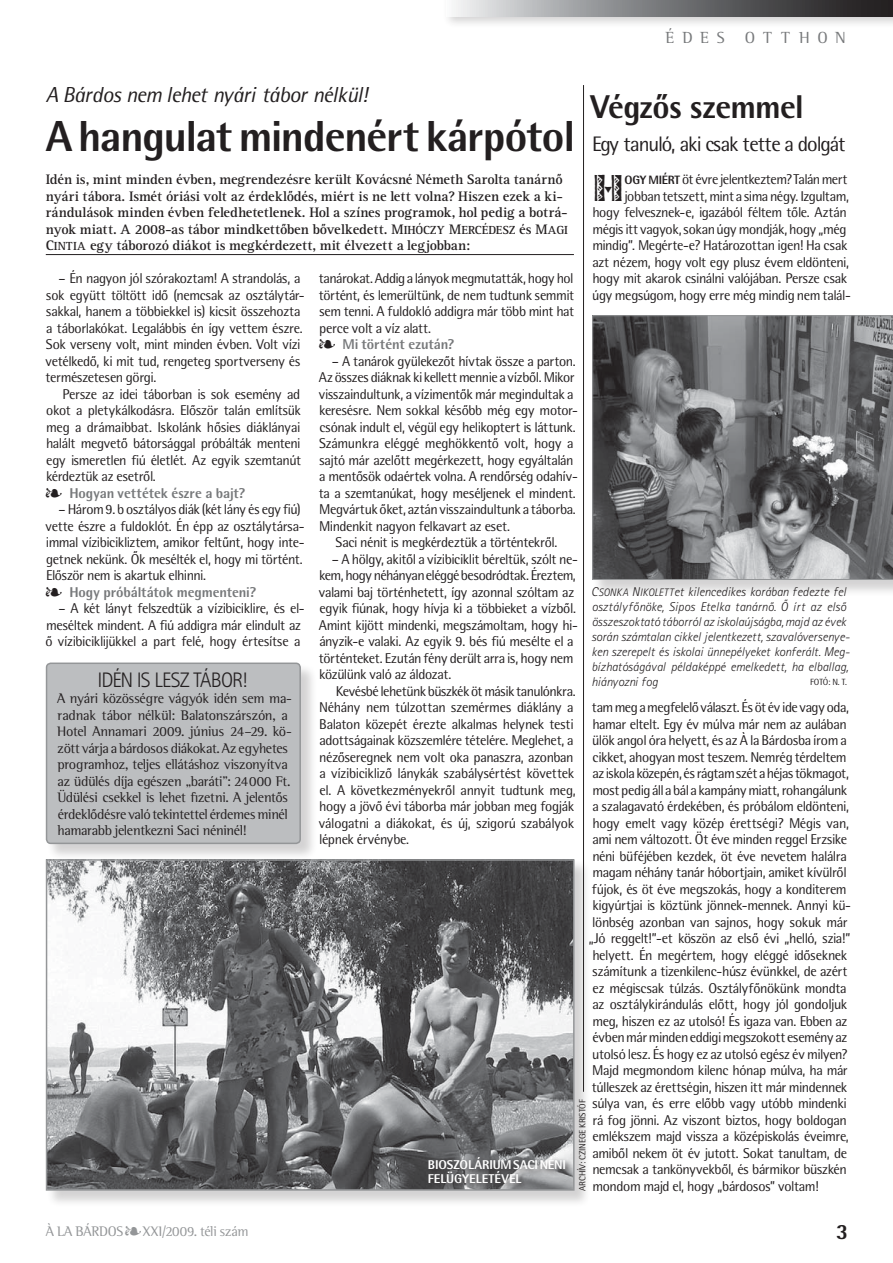
<style>
.page{position:relative;width:893px;height:1263px;background:#fff}
.page>*{position:absolute;margin:0;border:0;box-sizing:border-box;transform-origin:0 0}
.t1{font:700 43.5px "Rotis Sm Sn XPFL";letter-spacing:-.005em;color:#231f20}
.t2{font:39px "Zinjaro PFL";color:#231f20}
.t3{font:700 33px "Rotis Sm Sn XPFL";color:#231f20}
.t4{font:italic 21.75px "Rotis Sm Sn PFL";letter-spacing:-.02em;color:#231f20}
.t5{font:700 21.75px "Rotis Sm Sn XPFL";color:#231f20}
.t6{font:21px "Rotis Sm Sn PFL";letter-spacing:-.01em;color:#231f20}
.t7{font:21px "Rotis Lt Sn PFL";letter-spacing:-.005em;color:#231f20}
.t8{font:16.5px "Rotis Sm Srf PFL";letter-spacing:.51em;color:#77797b}
.t9{font:14.25px/16.5px "Rotis Sm Sn PFL";letter-spacing:.005em;color:#231f20}
.t10{font:700 14.25px/16.5px "Rotis Srf PFL";letter-spacing:.01em;color:#231f20}
.t11{font:14.25px/16.5px "Rotis Sm Srf PFL";letter-spacing:.015em;color:#231f20}
.t12{font:700 14.25px "Rotis Sm Sn XPFL";letter-spacing:.01em;color:#77797b}
.t13{font:14.25px "Rotis Sm Srf PFL";letter-spacing:.015em;color:#949698}
.t14{font:italic 12.75px/15px "Rotis Lt Sn PFL";letter-spacing:-.005em;color:#231f20}
.t15{font:700 12.75px/13.5px "Rotis Sm Sn XPFL";letter-spacing:.015em;color:#fff}
.t16{font:9px "Rotis Sm Sn PFL";letter-spacing:.03em;color:#231f20}
.s1{font-family:"Rotis Srf PFL Bold SC850";font-weight:400}
.s2{font-family:"Rotis Srf PFL Bold SC850";font-weight:400;font-size:12.15px}
.s3{font-family:"Rotis Sm Sn XPFL Bold SC850";font-size:12.15px}
.s4{color:#231f20}
.s5{font-family:"Rotis Lt Sn PFL Italic SC850";font-style:normal}
.s6{font-family:"Rotis Lt Sn PFL Italic SC850";font-style:normal;font-size:10.8px}
</style>
<div class="page">
<div style="left:442px;top:0;width:451px;height:29px;background:#231f20;opacity:.2"></div>
<svg style="left:446px;top:0;width:447px;height:16px;background:#7b7b7d"></svg>
<div style="left:46px;top:663px;width:272px;height:198px;background:#231f20;opacity:.2"></div>
<div style="left:47px;top:663px;width:253px;height:180px;background:#bcbec0;border-radius:4px"></div>
<div style="left:46px;top:662px;width:255px;height:182px;border:2px solid #949698;border-radius:4px"></div>
<hr style="left:46px;top:254px;width:528px;height:1px;background:#231f20">
<div style="left:46px;top:859px;width:545px;height:348px;background:#231f20;opacity:.2"></div>
<img style="left:49px;top:862px;width:523px;height:326px">
<div style="left:46px;top:859px;width:529px;height:332px;border:2px solid #949698"></div>
<div style="left:592px;top:315px;width:301px;height:282px;background:#231f20;opacity:.2"></div>
<svg style="left:592px;top:315px;width:301px;height:265px;background:#6f7072"></svg>
<div style="left:427px;top:1155px;width:145px;height:35px;background:#231f20;opacity:.63"></div>
<hr style="left:583px;top:85px;width:1px;height:1007px;background:#231f20">
<p class="t8" style="left:666px;top:27px;width:60px">édes</p>
<p class="t8" style="left:745px;top:27px;width:102px">otthon</p>
<h3 class="t4" style="left:46px;top:81px;width:324px">A Bárdos nem lehet nyári tábor nélkül!</h3>
<h1 class="t1" style="left:46px;top:109px;width:529px">A hangulat mindenért kárpótol</h1>
<p class="t10" style="left:46px;top:171px;width:523px">Idén is, mint minden évben, megrendezésre került Kovácsné Németh Sarolta tanárnő nyári tábora. Ismét óriási volt az érdeklődés, miért is ne lett volna? Hiszen ezek a ki&shy;rándulások minden évben feledhetetlenek. Hol a színes programok, hol pedig a botrá&shy;nyok miatt. A 2008-as tábor mindkettőben bővelkedett. <span class="s1">M</span><span class="s2">IHÓCZY</span> <span class="s1">M</span><span class="s2">ERCÉDESZ</span> és <span class="s1">M</span><span class="s2">AGI </span><span class="s1">C</span><span class="s2">INTIA</span> egy táborozó diákot is megkérdezett, mit élvezett a legjobban:</p>
<h3 class="t3" style="left:590px;top:86px;width:214px">Végzős szemmel</h3>
<h3 class="t6" style="left:592px;top:132px;width:255px">Egy tanuló, aki csak tette a dolgát</h3>
<h2 class="t2" style="left:593px;top:165px;width:33px">H</h2>
<p class="t9" style="left:625px;top:171px;width:224px"><span class="s3">OGY MIÉRT</span> öt évre jelentkeztem? Talán mert</p>
<p class="t9" style="left:624px;top:187px;width:226px">jobban tetszett, mint a sima négy. Izgultam,</p>
<p class="t9" style="left:592px;top:204px;width:255px">hogy felvesznek-e, igazából féltem tőle. Aztán</p>
<p class="t9" style="left:592px;top:220px;width:255px">mégis itt vagyok, sokan úgy mondják, hogy „még</p>
<p class="t9" style="left:592px;top:237px;width:256px">mindig”. Megérte-e? Határozottan igen! Ha csak</p>
<p class="t9" style="left:592px;top:253px;width:258px">azt nézem, hogy volt egy plusz évem eldönteni,</p>
<p class="t9" style="left:592px;top:270px;width:256px">hogy mit akarok csinálni valójában. Persze csak</p>
<p class="t9" style="left:592px;top:286px;width:260px">úgy megsúgom, hogy erre még mindig nem talál-</p>
<p class="t9" style="left:46px;top:270px;width:260px;text-indent:13px">– Én nagyon jól szórakoztam! A strandolás, a sok együtt töltött idő (nemcsak az osztálytár&shy;sakkal, hanem a többiekkel is) kicsit összehozta a táborlakókat. Legalábbis én így vettem észre.<br>Sok verseny volt, mint minden évben. Volt vízi vetélkedő, ki mit tud, rengeteg sportverseny és természetesen görgi.</p>
<p class="t9" style="left:46px;top:385px;width:256px;text-align:justify;text-indent:16px">Persze az idei táborban is sok esemény ad okot a pletykálkodásra. Először talán említsük meg a drámaibbat. Iskolánk hősies diáklányai halált megvető bátorsággal próbálták menteni egy ismeretlen fiú életlét. Az egyik szemtanút kérdeztük az esetről.</p>
<p class="t12" style="left:46px;top:484px;width:201px"><span class="s4">•</span> Hogyan vettétek észre a bajt?</p>
<p class="t9" style="left:46px;top:501px;width:260px;text-indent:13px">– Három 9. b osztályos diák (két lány és egy fiú) vette észre a fuldoklót. Én épp az osztálytársa&shy;immal vízibicikliztem, amikor feltűnt, hogy inte&shy;getnek nekünk. Ők mesélték el, hogy mi történt.<br>Először nem is akartuk elhinni.</p>
<p class="t12" style="left:46px;top:583px;width:212px"><span class="s4">•</span> Hogy próbáltátok megmenteni?</p>
<p class="t9" style="left:45px;top:600px;width:261px;text-indent:13px">– A két lányt felszedtük a vízibiciklire, és el&shy;meséltek mindent. A fiú addigra már elindult az ő vízibiciklijükkel a part felé, hogy értesítse a</p>
<p class="t9" style="left:319px;top:270px;width:257px;text-align:justify">tanárokat. Addig a lányok megmutatták, hogy hol történt, és lemerültünk, de nem tudtunk semmit sem tenni. A fuldokló addigra már több mint hat perce volt a víz alatt.</p>
<p class="t12" style="left:319px;top:335px;width:137px"><span class="s4">•</span> Mi történt ezután?</p>
<p class="t9" style="left:319px;top:352px;width:260px;text-indent:13px">– A tanárok gyülekezőt hívtak össze a parton.<br>Az összes diáknak ki kellett mennie a vízből. Mikor visszaindultunk, a vízimentők már megindultak a keresésre. Nem sokkal később még egy motor&shy;csónak indult el, végül egy helikoptert is láttunk.<br>Számunkra eléggé meghökkentő volt, hogy a sajtó már azelőtt megérkezett, hogy egyáltalán a mentősök odaértek volna. A rendőrség odahív&shy;ta a szemtanúkat, hogy meséljenek el mindent.<br>Megvártuk őket, aztán visszaindultunk a táborba.<br>Mindenkit nagyon felkavart az eset.</p>
<p class="t9" style="left:336px;top:534px;width:223px">Saci nénit is megkérdeztük a történtekről.</p>
<p class="t9" style="left:319px;top:550px;width:260px;text-indent:13px">– A hölgy, akitől a vízibiciklit béreltük, szólt ne&shy;kem, hogy néhányan eléggé besodródtak. Éreztem, valami baj történhetett, így azonnal szóltam az egyik fiúnak, hogy hívja ki a többieket a vízből.<br>Amint kijött mindenki, megszámoltam, hogy hi&shy;ányzik-e valaki. Az egyik 9. bés fiú mesélte el a történteket. Ezután fény derült arra is, hogy nem közülünk való az áldozat.</p>
<p class="t9" style="left:319px;top:682px;width:258px;text-indent:17px">Kevésbé lehetünk büszkék öt másik tanulónkra.<br>Néhány nem túlzottan szemérmes diáklány a Balaton közepét érezte alkalmas helynek testi adottságainak közszemlére tételére. Meglehet, a nézőseregnek nem volt oka panaszra, azonban a vízibicikliző lánykák szabálysértést követtek el. A következményekről annyit tudtunk meg, hogy a jövő évi táborba már jobban meg fogják válogatni a diákokat, és új, szigorú szabályok lépnek érvénybe.</p>
<p class="t14" style="left:591px;top:585px;width:260px"><span class="s5">C</span><span class="s6">SONKA</span> <span class="s5">N</span><span class="s6">IKOLETT</span>et kilencedikes korában fedezte fel osztályfőnöke, Sipos Etelka tanárnő. Ő írt az első összeszoktató táborról az iskolaújságba, majd az évek során számtalan cikkel jelentkezett, szavalóversenye&shy;ken szerepelt és iskolai ünnepélyeket konferált. Meg&shy;bízhatóságával példaképpé emelkedett, ha elballag, hiányozni fog</p>
<h3 class="t7" style="left:98px;top:667px;width:150px">IDÉN IS LESZ TÁBOR!</h3>
<p class="t11" style="left:57px;top:690px;width:236px">A nyári közösségre vágyók idén sem ma&shy;radnak tábor nélkül: Balatonszárszón, a Hotel Annamari 2009. június 24–29. kö&shy;zött várja a bárdosos diákokat. Az egyhetes programhoz, teljes ellátáshoz viszonyítva az üdülés díja egészen „baráti”: 24000 Ft.<br>Üdülési csekkel is lehet fizetni. A jelentős érdeklődésre való tekintettel érdemes minél hamarabb jelentkezni Saci néninél!</p>
<p class="t16" style="left:810px;top:677px;width:38px">fotó: N. T.</p>
<p class="t9" style="left:589px;top:699px;width:263px">tam meg a megfelelő választ. És öt év ide vagy oda, hamar eltelt. Egy év múlva már nem az aulában ülök angol óra helyett, és az À la Bárdosba írom a cikket, ahogyan most teszem. Nemrég térdeltem az iskola közepén, és rágtam szét a héjas tökmagot, most pedig áll a bál a kampány miatt, rohangálunk a szalagavató érdekében, és próbálom eldönteni, hogy emelt vagy közép érettségi? Mégis van, ami nem változott. Öt éve minden reggel Erzsike néni büféjében kezdek, öt éve nevetem halálra magam néhány tanár hóbortjain, amiket kívülről fújok, és öt éve megszokás, hogy a konditerem kigyúrtjai is köztünk jönnek-mennek. Annyi kü&shy;lönbség azonban van sajnos, hogy sokuk már „Jó reggelt!”-et köszön az első évi „helló, szia!” helyett. Én megértem, hogy eléggé időseknek számítunk a tizenkilenc-húsz évünkkel, de azért ez mégiscsak túlzás. Osztályfőnökünk mondta az osztálykirándulás előtt, hogy jól gondoljuk meg, hiszen ez az utolsó! És igaza van. Ebben az évben már minden eddigi megszokott esemény az utolsó lesz. És hogy ez az utolsó egész év milyen?<br>Majd megmondom kilenc hónap múlva, ha már túlleszek az érettségin, hiszen itt már mindennek súlya van, és erre előbb vagy utóbb mindenki rá fog jönni. Az viszont biztos, hogy boldogan emlékszem majd vissza a középiskolás éveimre, amiből nekem öt év jutott. Sokat tanultam, de nemcsak a tankönyvekből, és bármikor büszkén mondom majd el, hogy „bárdosos” voltam!</p>
<p class="t16" style="left:577px;top:1191px;width:92px;rotate:-90deg">Archív: czinege Kristóf</p>
<p class="t15" style="left:428px;top:1158px;width:139px">Bioszolárium Saci néni felügyeletével</p>
<p class="t13" style="left:46px;top:1223px;width:204px">À La Bárdos•XXI/2009. téli szám</p>
<h3 class="t5" style="left:836px;top:1218px;width:13px">3</h3>
</div>
